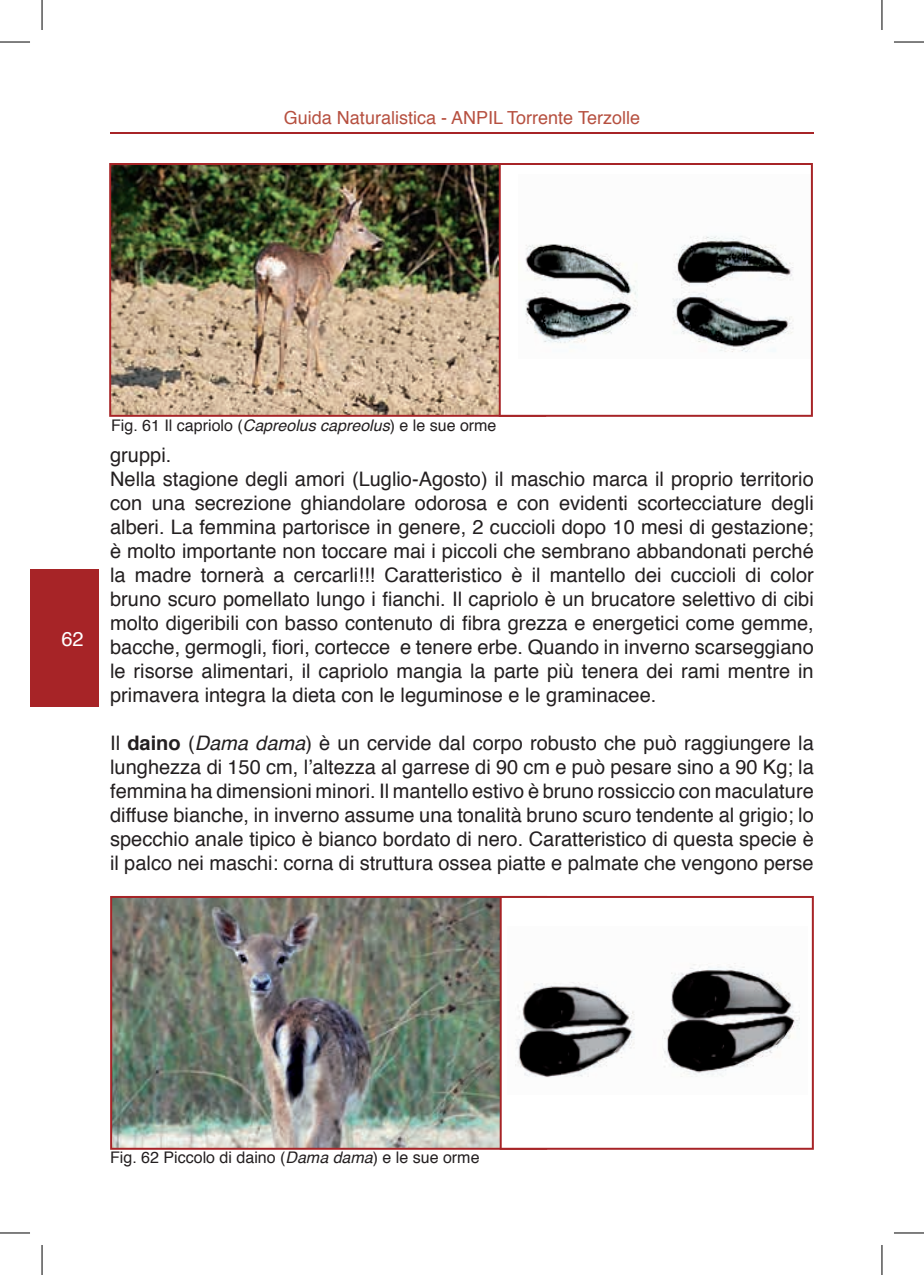
<style>
.page{position:relative;width:924px;height:1275px;background:#fff}
.page>*{position:absolute;margin:0;border:0;box-sizing:border-box;transform-origin:0 0}
.t1{font:20px/24px "Helvetica";color:#231f20}
.t2{font:20px "Helvetica";color:#fff}
.t3{font:18px "Helvetica";color:#b65040}
.t4{font:16px "Helvetica";color:#231f20}
.s1{font-style:italic}
.s2{font-weight:700}
</style>
<div class="page">
<img style="left:110px;top:896px;width:389px;height:253px">
<svg style="left:499px;top:896px;width:314px;height:253px"></svg>
<img style="left:109px;top:163px;width:389px;height:254px">
<svg style="left:498px;top:163px;width:314px;height:254px"></svg>
<hr style="left:110px;top:133px;width:703px;height:1px;background:#a72427">
<div style="left:31px;top:569px;width:68px;height:137px;background:#a72427"></div>
<hr style="left:0;top:42px;width:30px;height:1px;background:#000">
<hr style="left:893px;top:42px;width:30px;height:1px;background:#000">
<hr style="left:0;top:1232px;width:30px;height:1px;background:#000">
<hr style="left:893px;top:1232px;width:30px;height:1px;background:#000">
<hr style="left:42px;top:0;width:1px;height:30px;background:#000">
<hr style="left:42px;top:1245px;width:1px;height:30px;background:#000">
<hr style="left:881px;top:0;width:1px;height:30px;background:#000">
<hr style="left:881px;top:1245px;width:1px;height:30px;background:#000">
<p class="t3" style="left:284px;top:103px;width:357px">Guida Naturalistica - ANPIL Torrente Terzolle</p>
<p class="t2" style="left:61px;top:623px;width:24px">62</p>
<p class="t4" style="left:111px;top:413px;width:387px">Fig. 61 Il capriolo (<span class="s1">Capreolus capreolus</span>) e le sue orme</p>
<p class="t1" style="left:110px;top:443px;width:704px">gruppi.<br>Nella stagione degli amori (Luglio-Agosto) il maschio marca il proprio territorio con una secrezione ghiandolare odorosa e con evidenti scortecciature degli alberi. La femmina partorisce in genere, 2 cuccioli dopo 10 mesi di gestazione; è molto importante non toccare mai i piccoli che sembrano abbandonati perché la madre tornerà a cercarli!!! Caratteristico è il mantello dei cuccioli di color bruno scuro pomellato lungo i fianchi. Il capriolo è un brucatore selettivo di cibi molto digeribili con basso contenuto di fibra grezza e energetici come gemme, bacche, germogli, fiori, cortecce e tenere erbe. Quando in inverno scarseggiano le risorse alimentari, il capriolo mangia la parte più tenera dei rami mentre in primavera integra la dieta con le leguminose e le graminacee.</p>
<p class="t1" style="left:110px;top:731px;width:705px;text-align:justify">Il <span class="s2">daino</span> (<span class="s1">Dama dama</span>) è un cervide dal corpo robusto che può raggiungere la lunghezza di 150 cm, l’altezza al garrese di 90 cm e può pesare sino a 90 Kg; la femmina ha dimensioni minori. Il mantello estivo è bruno rossiccio con maculature diffuse bianche, in inverno assume una tonalità bruno scuro tendente al grigio; lo specchio anale tipico è bianco bordato di nero. Caratteristico di questa specie è il palco nei maschi: corna di struttura ossea piatte e palmate che vengono perse</p>
<p class="t4" style="left:110px;top:1145px;width:371px">Fig. 62 Piccolo di daino (<span class="s1">Dama dama</span>) e le sue orme</p>
</div>
